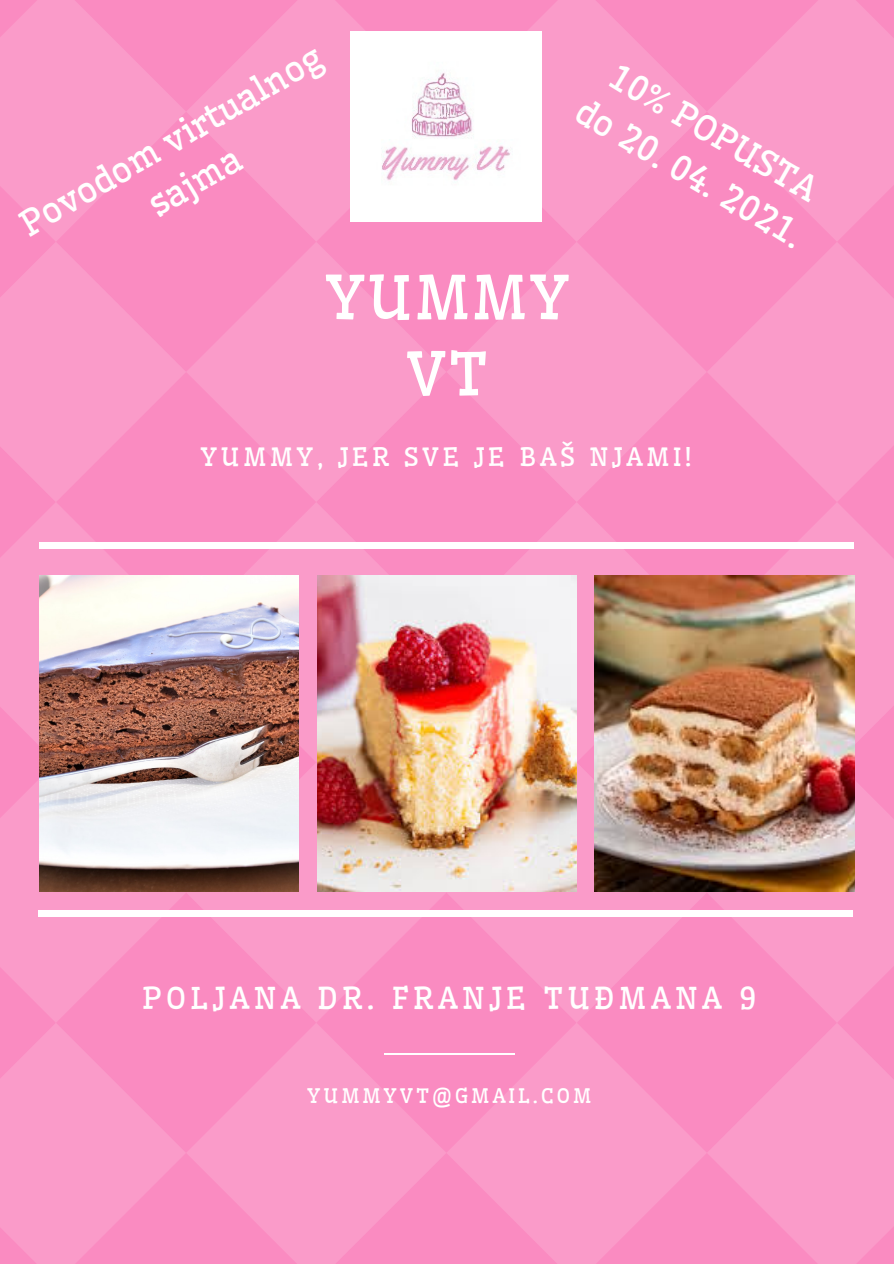
<style>
.page{position:relative;width:894px;height:1264px;background:#fff}
.page>*{position:absolute;margin:0;border:0;box-sizing:border-box;transform-origin:0 0}
.t1{font:60px "Wellfleet";letter-spacing:.04em;color:#fff}
.t2{font:34.5px "Wellfleet";color:#fff}
.t3{font:29.85px "Wellfleet";letter-spacing:.15em;color:#fff}
.t4{font:24.9px "Wellfleet";letter-spacing:.15em;color:#fff}
.t5{font:19.8px "Wellfleet";letter-spacing:.15em;color:#fff}
</style>
<div class="page">
<img style="left:0;top:0;width:893px;height:1263px">
<img style="left:39px;top:575px;width:259px;height:317px">
<img style="left:317px;top:575px;width:259px;height:317px">
<img style="left:594px;top:575px;width:259px;height:317px">
<img style="left:351px;top:32px;width:190px;height:190px">
<div style="left:39px;top:542px;width:814px;height:7px;background:#fff"></div>
<div style="left:38px;top:910px;width:814px;height:7px;background:#fff"></div>
<hr style="left:384px;top:1053px;width:130px;height:2px;background:#fff">
<p class="t2" style="left:11px;top:208px;width:345px;rotate:-30deg">Povodom virtualnog</p>
<p class="t2" style="left:140px;top:188px;width:102px;rotate:-30deg">sajma</p>
<p class="t2" style="left:622px;top:55px;width:236px;rotate:30deg">10% POPUSTA</p>
<p class="t2" style="left:588px;top:90px;width:258px;rotate:30deg">do 20. 04. 2021.</p>
<p class="t1" style="left:325px;top:260px;width:246px">YUMMY</p>
<p class="t1" style="left:406px;top:336px;width:84px">VT</p>
<p class="t4" style="left:200px;top:441px;width:492px">YUMMY, JER SVE JE BAŠ NJAMI!</p>
<p class="t3" style="left:142px;top:979px;width:616px">POLJANA DR. FRANJE TUĐMANA 9</p>
<p class="t5" style="left:307px;top:1083px;width:285px">YUMMYVT@GMAIL.COM</p>
</div>
